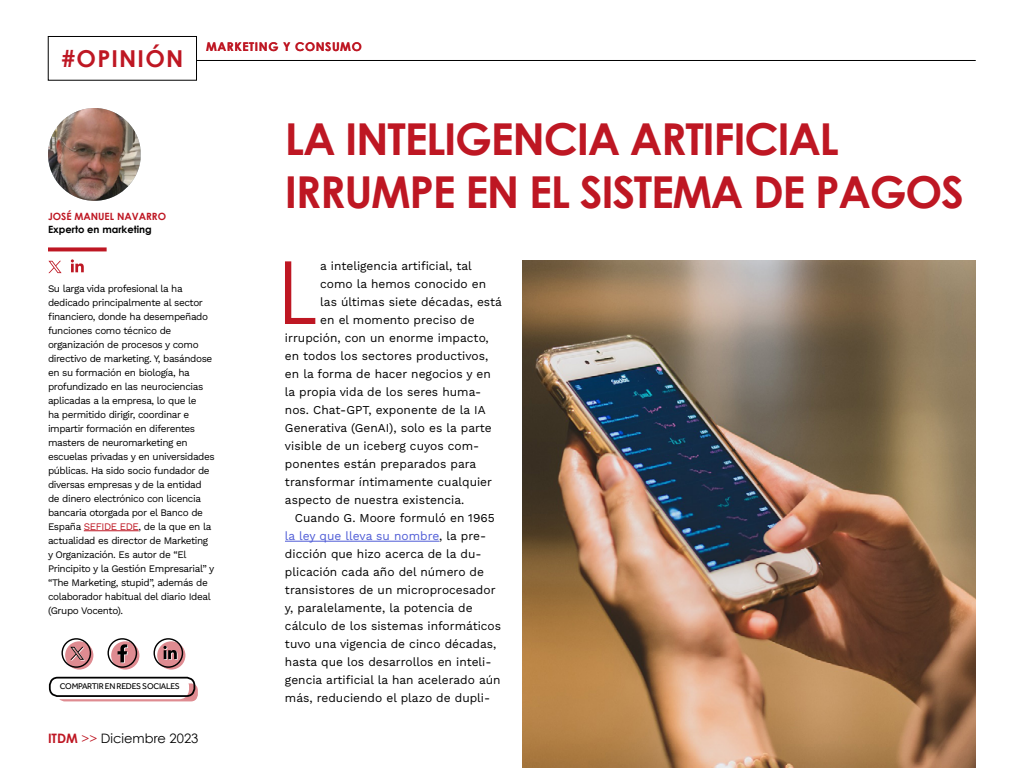
<style>
.page{position:relative;width:1024px;height:768px;background:#fff}
.page>*{position:absolute;margin:0;border:0;box-sizing:border-box;transform-origin:0 0}
.t1{font:87.2px "Century Gothic";color:#be1723}
.t2{font:700 44px/53px "Century Gothic";letter-spacing:-.03em;color:#be1723}
.t3{font:700 23.3px "Century Gothic";letter-spacing:.05em;color:#be1723}
.t4{font:13px "Century Gothic";color:#000}
.t5{font:12px "Work Sans";color:#000}
.t6{font:12px "Work Sans";color:#4f5cd6}
.t7{font:700 12px "Century Gothic";letter-spacing:.05em;color:#be1723}
.t8{font:10px/14px "Work Sans";letter-spacing:-.04em;color:#000}
.t9{font:700 10px/13px "Century Gothic";color:#000}
.t10{font:8.6px "Effra";letter-spacing:-.03em;color:#000}
.s1{color:#be1723}
.s2{color:#fff}
.s3{font-weight:700;color:#be1723}
.s4{color:#000}
</style>
<div class="page">
<hr style="left:197px;top:60px;width:779px;height:1px;background:#000">
<div style="left:48px;top:36px;width:149px;height:44px;border:1px solid #000"></div>
<hr style="left:285px;top:541px;width:154px;height:1px;background:#4f5cd6">
<svg style="left:48px;top:247px;width:59px;height:4px"></svg>
<hr style="left:84px;top:531px;width:55px;height:1px;background:#be1723">
<img style="left:48px;top:108px;width:93px;height:93px">
<svg style="left:71px;top:259px;width:13px;height:13px"></svg>
<svg style="left:48px;top:261px;width:14px;height:12px"></svg>
<svg style="left:58px;top:683px;width:140px;height:18px"></svg>
<div style="left:49px;top:677px;width:140px;height:22px;background:#fff;border-radius:10px"></div>
<div style="left:49px;top:677px;width:146px;height:20px;border:2px solid #000;border-radius:8px"></div>
<svg style="left:65px;top:641px;width:28px;height:29px"></svg>
<div style="left:61px;top:638px;width:30px;height:30px;border:1px solid #000;border-radius:50%"></div>
<svg style="left:70px;top:647px;width:15px;height:14px"></svg>
<svg style="left:157px;top:641px;width:28px;height:29px"></svg>
<div style="left:154px;top:638px;width:29px;height:30px;border:1px solid #000;border-radius:50%"></div>
<svg style="left:163px;top:646px;width:15px;height:14px"></svg>
<svg style="left:111px;top:641px;width:28px;height:29px"></svg>
<div style="left:108px;top:638px;width:29px;height:30px;border:1px solid #000;border-radius:50%"></div>
<svg style="left:118px;top:644px;width:10px;height:19px"></svg>
<img style="left:522px;top:261px;width:454px;height:507px">
<h3 class="t3" style="left:61px;top:41px;width:123px">#OPINIÓN</h3>
<p class="t9" style="left:48px;top:210px;width:122px"><span class="s1">JOSÉ MANUEL NAVARRO</span><span class="s2">,<br></span>Experto en marketing</p>
<p class="t7" style="left:206px;top:37px;width:157px">MARKETING Y CONSUMO</p>
<h2 class="t2" style="left:285px;top:110px;width:680px">LA INTELIGENCIA ARTIFICIAL<br>IRRUMPE EN EL SISTEMA DE PAGOS</h2>
<p class="t8" style="left:48px;top:281px;width:168px">Su larga vida profesional la ha dedicado principalmente al sector financiero, donde ha desempeñado funciones como técnico de organización de procesos y como directivo de marketing. Y, basándose en su formación en biología, ha profundizado en las neurociencias aplicadas a la empresa, lo que le<br>ha permitido dirigir, coordinar e impartir formación en diferentes masters de neuromarketing en escuelas privadas y en universidades públicas. Ha sido socio fundador de diversas empresas y de la entidad de dinero electrónico con licencia bancaria otorgada por el Banco de España <span class="s1">SEFIDE EDE</span>, de la que en la actualidad es director de Marketing y Organización. Es autor de “El Principito y la Gestión Empresarial” y “The Marketing, stupid”, además de colaborador habitual del diario Ideal (Grupo Vocento).</p>
<p class="t10" style="left:60px;top:682px;width:122px">COMPARTIR EN REDES SOCIALES</p>
<h3 class="t4" style="left:48px;top:729px;width:152px"><span class="s3">ITDM</span> <span class="s1">&gt;&gt;</span> Diciembre 2023</h3>
<h1 class="t1" style="left:277px;top:232px;width:42px">L</h1>
<p class="t5" style="left:320px;top:257px;width:153px">a inteligencia artificial, tal</p>
<p class="t5" style="left:320px;top:275px;width:167px">como la hemos conocido en</p>
<p class="t5" style="left:320px;top:293px;width:183px">las últimas siete décadas, está</p>
<p class="t5" style="left:320px;top:311px;width:156px">en el momento preciso de</p>
<p class="t5" style="left:285px;top:329px;width:205px">irrupción, con un enorme impacto,</p>
<p class="t5" style="left:285px;top:347px;width:205px">en todos los sectores productivos,</p>
<p class="t5" style="left:285px;top:365px;width:207px">en la forma de hacer negocios y en</p>
<p class="t5" style="left:285px;top:383px;width:198px">la propia vida de los seres huma-</p>
<p class="t5" style="left:285px;top:401px;width:202px">nos. Chat-GPT, exponente de la IA</p>
<p class="t5" style="left:285px;top:419px;width:208px">Generativa (GenAI), solo es la parte</p>
<p class="t5" style="left:285px;top:437px;width:196px">visible de un iceberg cuyos com-</p>
<p class="t5" style="left:285px;top:455px;width:193px">ponentes están preparados para</p>
<p class="t5" style="left:285px;top:473px;width:209px">transformar íntimamente cualquier</p>
<p class="t5" style="left:285px;top:491px;width:181px">aspecto de nuestra existencia.</p>
<p class="t5" style="left:295px;top:509px;width:201px">Cuando G. Moore formuló en 1965</p>
<p class="t6" style="left:285px;top:527px;width:203px">la ley que lleva su nombre<span class="s4">, la pre-</span></p>
<p class="t5" style="left:285px;top:545px;width:198px">dicción que hizo acerca de la du-</p>
<p class="t5" style="left:285px;top:563px;width:201px">plicación cada año del número de</p>
<p class="t5" style="left:285px;top:581px;width:212px">transistores de un microprocesador</p>
<p class="t5" style="left:285px;top:599px;width:189px">y, paralelamente, la potencia de</p>
<p class="t5" style="left:285px;top:617px;width:218px">cálculo de los sistemas informáticos</p>
<p class="t5" style="left:285px;top:635px;width:213px">tuvo una vigencia de cinco décadas,</p>
<p class="t5" style="left:285px;top:653px;width:208px">hasta que los desarrollos en inteli-</p>
<p class="t5" style="left:285px;top:671px;width:217px">gencia artificial la han acelerado aún</p>
<p class="t5" style="left:285px;top:689px;width:207px">más, reduciendo el plazo de dupli-</p>
</div>
